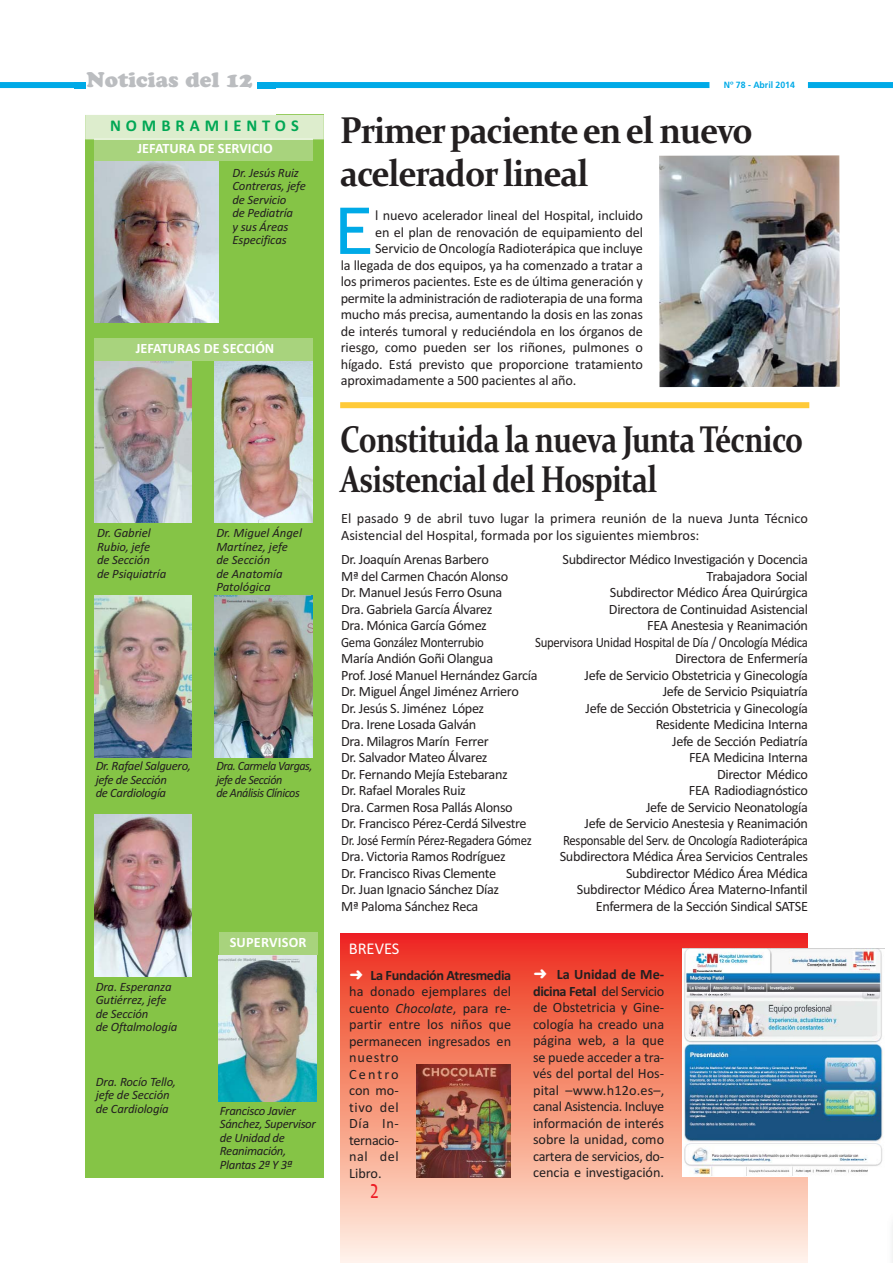
<style>
.page{position:relative;width:893px;height:1263px;background:#fff}
.page>*{position:absolute;margin:0;border:0;box-sizing:border-box;transform-origin:0 0}
.t1{font:700 63px "Bell Gothic Std";color:#00aae7}
.t2{font:700 37.5px/40.5px "Constantia";letter-spacing:-.035em;color:#231f20;scale:.8 1}
.t3{font:700 37.5px/43.5px "Constantia";letter-spacing:-.035em;color:#231f20;scale:.9 1}
.t4{font:27px "Candara";color:#ed1c24;scale:.7 1}
.t5{font:21px "Cooper Black Std";color:#bbbdc0}
.t6{font:700 16.5px "Calibri";letter-spacing:.3em;color:#00a754}
.t7{font:16.5px "Calibri";color:#fff}
.t8{font:14.25px/16.5px "Calibri";letter-spacing:-.025em;color:#231f20;text-align:justify}
.t9{font:14.25px/16.5px "Calibri";letter-spacing:.01em;color:#231f20}
.t10{font:14.25px "Calibri";letter-spacing:-.025em;color:#231f20;scale:.9 1}
.t11{font:14.25px/16.5px "Calibri";color:#231f20}
.t12{font:14.25px "Calibri";letter-spacing:-.005em;color:#231f20}
.t13{font:700 14.25px "Calibri";color:#fff}
.t14{font:italic 12.75px/13.5px "Calibri";letter-spacing:-.01em;color:#231f20}
.t15{font:italic 12.75px/13.5px "Calibri";letter-spacing:-.035em;color:#231f20;scale:.95 1}
.t16{font:700 9px "Frutiger";color:#00aae7}
.s1{font-family:"MS Gothic";color:#fff}
.s2{font-weight:700}
.s3{font-style:italic}
</style>
<div class="page">
<svg style="left:340px;top:933px;width:468px;height:330px;background:#f69480"></svg>
<img style="left:659px;top:155px;width:181px;height:232px">
<div style="left:257px;top:82px;width:452px;height:6px;background:#00aae7"></div>
<div style="left:0;top:82px;width:85px;height:6px;background:#00aae7"></div>
<div style="left:808px;top:82px;width:85px;height:6px;background:#00aae7"></div>
<img style="left:892px;top:1225px;width:1px;height:38px">
<div style="left:85px;top:115px;width:238px;height:1063px;background:#85c446"></div>
<img style="left:94px;top:361px;width:98px;height:162px">
<img style="left:215px;top:361px;width:98px;height:162px">
<img style="left:94px;top:596px;width:98px;height:161px">
<img style="left:215px;top:596px;width:98px;height:161px">
<img style="left:94px;top:815px;width:98px;height:161px">
<img style="left:219px;top:956px;width:98px;height:145px">
<div style="left:85px;top:115px;width:239px;height:24px;background:#ddedcd"></div>
<div style="left:94px;top:338px;width:219px;height:23px;background:#a8d37d"></div>
<div style="left:219px;top:932px;width:98px;height:23px;background:#a8d37d"></div>
<img style="left:94px;top:161px;width:124px;height:162px">
<div style="left:94px;top:139px;width:219px;height:22px;background:#a8d37d"></div>
<hr style="left:94px;top:138px;width:219px;height:1px;background:#e6f2da">
<div style="left:340px;top:402px;width:469px;height:6px;background:#ffca38"></div>
<img style="left:417px;top:1065px;width:93px;height:112px">
<img style="left:682px;top:948px;width:202px;height:229px">
<h3 class="t5" style="left:87px;top:68px;width:168px">Noticias del 12</h3>
<p class="t16" style="left:724px;top:81px;width:73px">Nº 78 - Abril 2014</p>
<p class="t6" style="left:110px;top:116px;width:190px">NOMBRAMIENTOS</p>
<p class="t13" style="left:138px;top:140px;width:137px">JEFATURA DE SERVICIO</p>
<p class="t14" style="left:232px;top:167px;width:75px">Dr. Jesús Ruiz<br>Contreras, jefe de Servicio<br>de Pediatría<br>y sus Áreas<br>Especificas</p>
<p class="t13" style="left:136px;top:340px;width:140px">JEFATURAS DE SECCIÓN</p>
<p class="t14" style="left:97px;top:527px;width:71px">Dr. Gabriel<br>Rubio, jefe<br>de Sección<br>de Psiquiatría</p>
<p class="t14" style="left:216px;top:527px;width:87px">Dr. Miguel Ángel<br>Martínez, jefe de Sección<br>de Anatomía<br>Patológica</p>
<p class="t14" style="left:96px;top:760px;width:97px">Dr. Rafael Salguero, jefe de Sección<br>de Cardiología</p>
<p class="t15" style="left:216px;top:760px;width:103px">Dra. Carmela Vargas, jefe de Sección<br>de Análisis Clínicos</p>
<p class="t14" style="left:96px;top:981px;width:83px">Dra. Esperanza<br>Gutiérrez, jefe de Sección<br>de Oftalmología</p>
<p class="t14" style="left:96px;top:1076px;width:82px">Dra. Rocío Tello, jefe de Sección de Cardiología</p>
<p class="t13" style="left:230px;top:934px;width:78px">SUPERVISOR</p>
<p class="t14" style="left:220px;top:1105px;width:97px">Francisco Javier<br>Sánchez, Supervisor de Unidad de<br>Reanimación,<br>Plantas 2ª Y 3ª</p>
<h2 class="t3" style="left:340px;top:112px;width:460px">Primer paciente en el nuevo acelerador lineal</h2>
<h1 class="t1" style="left:333px;top:195px;width:44px">E</h1>
<p class="t8" style="left:375px;top:209px;width:269px">l nuevo acelerador lineal del Hospital, incluido</p>
<p class="t8" style="left:375px;top:225px;width:269px">en el plan de renovación de equipamiento del</p>
<p class="t8" style="left:375px;top:242px;width:269px">Servicio de Oncología Radioterápica que incluye</p>
<p class="t8" style="left:341px;top:258px;width:304px">la llegada de dos equipos, ya ha comenzado a tratar a</p>
<p class="t8" style="left:341px;top:275px;width:304px">los primeros pacientes. Este es de última generación y</p>
<p class="t8" style="left:341px;top:291px;width:304px">permite la administración de radioterapia de una forma</p>
<p class="t8" style="left:341px;top:308px;width:304px">mucho más precisa, aumentando la dosis en las zonas</p>
<p class="t8" style="left:341px;top:324px;width:304px">de interés tumoral y reduciéndola en los órganos de</p>
<p class="t12" style="left:341px;top:343px;width:304px">riesgo, como pueden ser los riñones, pulmones o</p>
<p class="t12" style="left:341px;top:359px;width:304px">hígado. Está previsto que proporcione tratamiento</p>
<p class="t8" style="left:341px;top:374px;width:237px">aproximadamente a 500 pacientes al año.</p>
<h2 class="t2" style="left:340px;top:423px;width:580px">Constituida la nueva Junta Técnico<br>Asistencial del Hospital</h2>
<p class="t11" style="left:341px;top:511px;width:468px">El pasado 9 de abril tuvo lugar la primera reunión de la nueva Junta Técnico<br>Asistencial del Hospital, formada por los siguientes miembros:</p>
<p class="t8" style="left:341px;top:552px;width:149px">Dr. Joaquín Arenas Barbero</p>
<p class="t8" style="left:562px;top:552px;width:247px">Subdirector Médico Investigación y Docencia</p>
<p class="t8" style="left:341px;top:569px;width:169px">Mª del Carmen Chacón Alonso</p>
<p class="t8" style="left:707px;top:569px;width:103px">Trabajadora Social</p>
<p class="t8" style="left:341px;top:585px;width:163px">Dr. Manuel Jesús Ferro Osuna</p>
<p class="t8" style="left:610px;top:585px;width:199px">Subdirector Médico Área Quirúrgica</p>
<p class="t8" style="left:341px;top:602px;width:153px">Dra. Gabriela García Álvarez</p>
<p class="t8" style="left:609px;top:602px;width:201px">Directora de Continuidad Asistencial</p>
<p class="t8" style="left:341px;top:618px;width:147px">Dra. Mónica García Gómez</p>
<p class="t8" style="left:647px;top:618px;width:162px">FEA Anestesia y Reanimación</p>
<p class="t10" style="left:341px;top:637px;width:160px">Gema González Monterrubio</p>
<p class="t10" style="left:535px;top:637px;width:305px">Supervisora Unidad Hospital de Día / Oncología Médica</p>
<p class="t8" style="left:341px;top:651px;width:153px">María Andión Goñi Olangua</p>
<p class="t8" style="left:675px;top:651px;width:134px">Directora de Enfermería</p>
<p class="t8" style="left:341px;top:668px;width:198px">Prof. José Manuel Hernández García</p>
<p class="t8" style="left:585px;top:668px;width:225px">Jefe de Servicio Obstetricia y Ginecología</p>
<p class="t8" style="left:341px;top:684px;width:179px">Dr. Miguel Ángel Jiménez Arriero</p>
<p class="t8" style="left:663px;top:684px;width:147px">Jefe de Servicio Psiquiatría</p>
<p class="t8" style="left:341px;top:701px;width:145px">Dr. Jesús S. Jiménez López</p>
<p class="t8" style="left:586px;top:701px;width:224px">Jefe de Sección Obstetricia y Ginecología</p>
<p class="t8" style="left:341px;top:717px;width:137px">Dra. Irene Losada Galván</p>
<p class="t8" style="left:656px;top:717px;width:154px">Residente Medicina Interna</p>
<p class="t8" style="left:341px;top:734px;width:149px">Dra. Milagros Marín Ferrer</p>
<p class="t8" style="left:672px;top:734px;width:137px">Jefe de Sección Pediatría</p>
<p class="t8" style="left:341px;top:750px;width:148px">Dr. Salvador Mateo Álvarez</p>
<p class="t8" style="left:689px;top:750px;width:120px">FEA Medicina Interna</p>
<p class="t8" style="left:341px;top:767px;width:168px">Dr. Fernando Mejía Estebaranz</p>
<p class="t8" style="left:717px;top:767px;width:92px">Director Médico</p>
<p class="t8" style="left:341px;top:783px;width:126px">Dr. Rafael Morales Ruiz</p>
<p class="t8" style="left:689px;top:783px;width:121px">FEA Radiodiagnóstico</p>
<p class="t8" style="left:341px;top:800px;width:173px">Dra. Carmen Rosa Pallás Alonso</p>
<p class="t8" style="left:646px;top:800px;width:163px">Jefe de Servicio Neonatología</p>
<p class="t8" style="left:341px;top:816px;width:187px">Dr. Francisco Pérez-Cerdá Silvestre</p>
<p class="t8" style="left:584px;top:816px;width:225px">Jefe de Servicio Anestesia y Reanimación</p>
<p class="t10" style="left:341px;top:835px;width:213px">Dr. José Fermín Pérez-Regadera Gómez</p>
<p class="t10" style="left:563px;top:835px;width:274px">Responsable del Serv. de Oncología Radioterápica</p>
<p class="t8" style="left:341px;top:849px;width:166px">Dra. Victoria Ramos Rodríguez</p>
<p class="t8" style="left:560px;top:849px;width:250px">Subdirectora Médica Área Servicios Centrales</p>
<p class="t8" style="left:341px;top:866px;width:156px">Dr. Francisco Rivas Clemente</p>
<p class="t8" style="left:626px;top:866px;width:183px">Subdirector Médico Área Médica</p>
<p class="t8" style="left:341px;top:882px;width:159px">Dr. Juan Ignacio Sánchez Díaz</p>
<p class="t8" style="left:577px;top:882px;width:232px">Subdirector Médico Área Materno-Infantil</p>
<p class="t8" style="left:341px;top:899px;width:139px">Mª Paloma Sánchez Reca</p>
<p class="t8" style="left:596px;top:899px;width:214px">Enfermera de la Sección Sindical SATSE</p>
<p class="t7" style="left:349px;top:943px;width:52px">BREVES</p>
<p class="t9" style="left:349px;top:968px;width:164px"><span class="s1">➜</span> <span class="s2">La Fundación Atresmedia </span>ha donado ejemplares del cuento <span class="s3">Chocolate</span>, para re&shy;partir entre los niños que permanecen ingresados en nuestro<br>Centro<br>con mo-<br>tivo del<br>Día In-<br>ternacio-<br>nal del<br>Libro.</p>
<p class="t8" style="left:533px;top:967px;width:133px"><span class="s1">➜</span> <span class="s2">La Unidad de Me&shy;dicina Fetal</span> del Servicio de Obstetricia y Gine&shy;cología ha creado una página web, a la que se puede acceder a tra&shy;vés del portal del Hos&shy;pital –www.h12o.es–, canal Asistencia. Incluye información de interés sobre la unidad, como cartera de servicios, do&shy;cencia e investigación.</p>
<h3 class="t4" style="left:370px;top:1172px;width:14px">2</h3>
</div>
